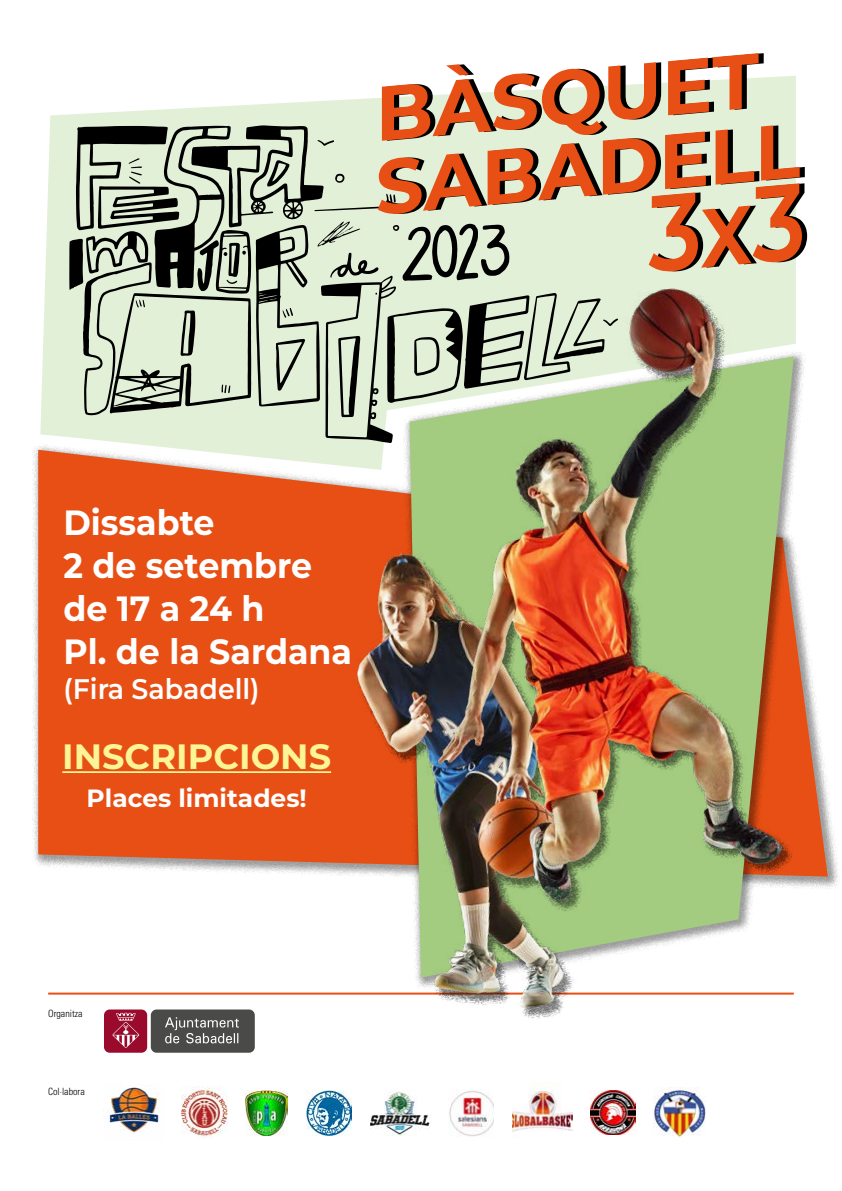
<style>
.page{position:relative;width:842px;height:1191px;background:#fff}
.page>*{position:absolute;margin:0;border:0;box-sizing:border-box;transform-origin:0 0}
.t1{font:700 35.1px "Montserrat";color:#fcf596}
.t2{font:700 35px/43px "Montserrat";color:#fff;scale:.95 1}
.t3{font:600 28.3px "Montserrat";color:#fff;scale:.95 1}
.t4{font:700 24.9px "Montserrat";color:#fff}
.t5{font:300 condensed 10px "Univers";color:#000}
</style>
<div class="page">
<svg style="left:40px;top:76px;width:756px;height:361px;fill:#e3f0d8"></svg>
<div style="left:32px;top:443px;width:808px;height:446px;background:#000;opacity:.4"></div>
<svg style="left:38px;top:450px;width:319px;height:426px;background:#e75c26"></svg>
<hr style="left:48px;top:992px;width:746px;height:2px;background:#e84f14">
<hr style="left:62px;top:771px;width:269px;height:2px;background:#fcf596">
<svg style="left:382px;top:53px;width:376px;height:70px"></svg>
<svg style="left:69px;top:123px;width:738px;height:320px;background:#bab29b"></svg>
<div style="left:151px;top:1009px;width:104px;height:43px;background:#4a4a49;border-radius:6px"></div>
<div style="left:104px;top:1009px;width:43px;height:43px;background:#990a2c;border-radius:6px"></div>
<svg style="left:112px;top:1012px;width:27px;height:36px"></svg>
<svg style="left:165px;top:1017px;width:74px;height:26px"></svg>
<img style="left:108px;top:1086px;width:51px;height:47px">
<img style="left:246px;top:1090px;width:42px;height:45px">
<img style="left:306px;top:1090px;width:46px;height:45px">
<img style="left:370px;top:1091px;width:60px;height:44px">
<img style="left:449px;top:1089px;width:45px;height:47px">
<img style="left:512px;top:1082px;width:60px;height:50px">
<img style="left:591px;top:1090px;width:44px;height:45px">
<img style="left:654px;top:1087px;width:52px;height:50px">
<img style="left:182px;top:1086px;width:45px;height:52px">
<div style="left:357px;top:290px;width:435px;height:728px;background:#000;opacity:.54"></div>
<img style="left:306px;top:471px;width:316px;height:548px">
<img style="left:379px;top:259px;width:453px;height:672px">
<p class="t2" style="left:63px;top:500px;width:305px">Dissabte<br>2 de setembre de 17 a 24 h<br>Pl. de la Sardana</p>
<p class="t3" style="left:63px;top:670px;width:208px">(Fira Sabadell)</p>
<p class="t1" style="left:62px;top:732px;width:270px">INSCRIPCIONS</p>
<p class="t4" style="left:87px;top:781px;width:222px">Places limitades!</p>
<p class="t5" style="left:48px;top:1007px;width:36px">Organitza</p>
<p class="t5" style="left:48px;top:1085px;width:38px">Col·labora</p>
</div>
